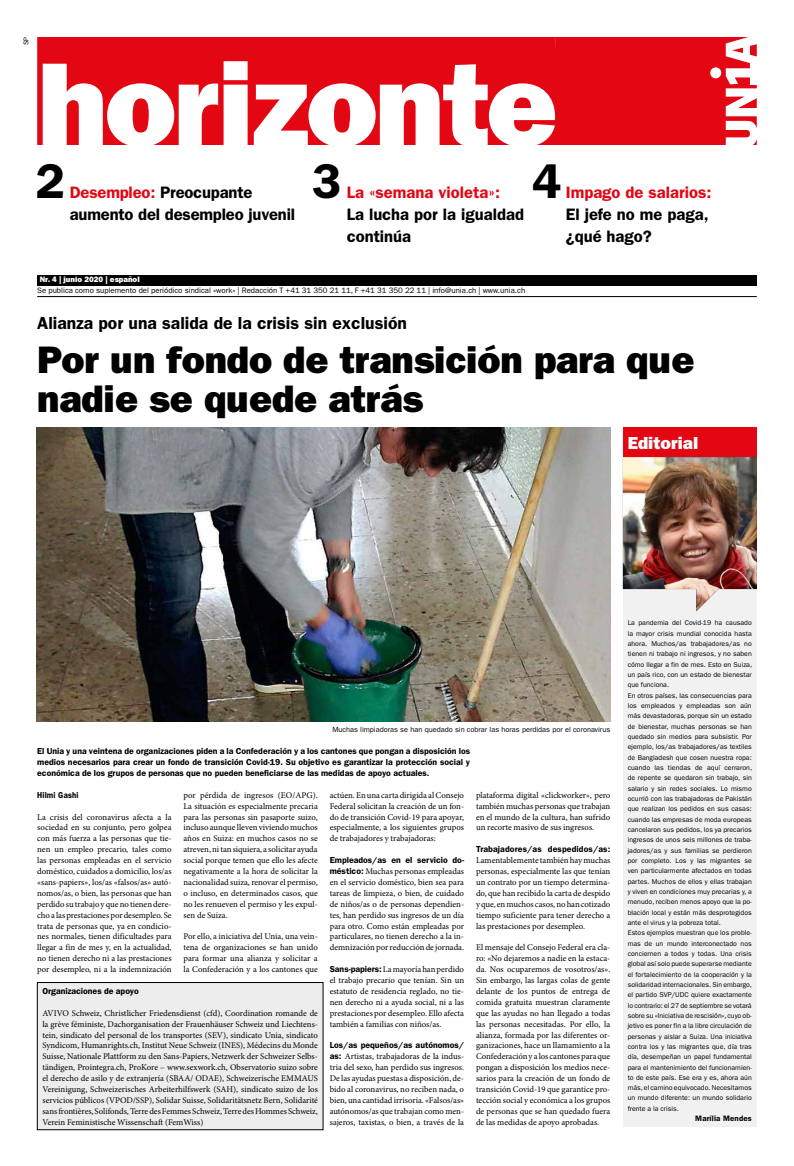
<style>
.page{position:relative;width:794px;height:1166px;background:#fff}
.page>*{position:absolute;margin:0;border:0;box-sizing:border-box;transform-origin:0 0}
.t1{font:49px "Franklin Gothic LT Pro Dm";color:#000}
.t2{font:800 38.5px/39.4px "Franklin Gothic LT Pro";letter-spacing:-.005em;color:#000}
.t3{font:17.5px "Franklin Gothic LT Pro Dm";color:#000}
.t4{font:800 17.5px "Franklin Gothic LT Pro";color:#fff}
.t5{font:16.62px/21.8px "Franklin Gothic LT Pro Dm";letter-spacing:-.01em;color:#000}
.t6{font:16.62px "Franklin Gothic LT Pro Dm";color:#e30613}
.t7{font:8.75px/10.9px "Minion Pro";color:#000;text-align:justify}
.t8{font:8.75px/10.8px "Franklin Gothic LT Pro Dm";color:#000;text-align:justify}
.t9{font:8.66px "Franklin Gothic LT Pro Dm";letter-spacing:.02em;color:#000;scale:.91 1}
.t10{font:7.88px "Franklin Gothic LT Pro";color:#000}
.t11{font:800 7.88px "Franklin Gothic LT Pro";color:#fff}
.t12{font:7.88px "Franklin Gothic LT Pro Dm";letter-spacing:.02em;color:#000}
.t13{font:7.44px "Franklin Gothic LT Pro";color:#000}
.t14{font:7px/10.3px "Franklin Gothic LT Pro";color:#000}
.s1{color:#e30613}
.s2{font-family:"Franklin Gothic LT Pro Dm"}
</style>
<div class="page">
<svg style="left:37px;top:37px;width:719px;height:107px;fill:#e30613"></svg>
<svg style="left:752px;top:139px;width:4px;height:5px"></svg>
<svg style="left:750px;top:44px;width:6px;height:12px"></svg>
<svg style="left:732px;top:48px;width:11px;height:5px"></svg>
<svg style="left:514px;top:98px;width:17px;height:10px"></svg>
<svg style="left:133px;top:98px;width:16px;height:35px"></svg>
<svg style="left:334px;top:98px;width:16px;height:35px"></svg>
<hr style="left:37px;top:296px;width:719px;height:1px;background:#000">
<div style="left:37px;top:275px;width:719px;height:11px;background:#000"></div>
<div style="left:623px;top:491px;width:133px;height:635px;background:#f1f1f1"></div>
<div style="left:622px;top:427px;width:134px;height:31px;background:#e30613"></div>
<img style="left:623px;top:457px;width:134px;height:154px">
<img style="left:37px;top:427px;width:573px;height:294px">
<div style="left:37px;top:982px;width:286px;height:147px;background:#ededed"></div>
<div style="left:37px;top:982px;width:286px;height:148px;border:1px solid #000"></div>
<p class="t14" style="left:21px;top:45px;width:10px;rotate:-90deg">SP</p>
<h1 class="t1" style="left:35px;top:153px;width:31px">2</h1>
<h3 class="t5" style="left:70px;top:182px;width:227px"><span class="s1">Desempleo:</span> Preocupante aumento del desempleo juvenil</h3>
<h1 class="t1" style="left:312px;top:153px;width:31px">3</h1>
<h3 class="t6" style="left:347px;top:183px;width:155px">La «semana violeta»:</h3>
<h3 class="t5" style="left:347px;top:204px;width:179px">La lucha por la igualdad continúa</h3>
<h1 class="t1" style="left:532px;top:153px;width:31px">4</h1>
<h3 class="t6" style="left:566px;top:183px;width:147px">Impago de salarios:</h3>
<h3 class="t5" style="left:566px;top:204px;width:144px">El jefe no me paga, ¿qué hago?</h3>
<p class="t11" style="left:40px;top:275px;width:102px">Nr. 4 | junio 2020 | español</p>
<p class="t10" style="left:37px;top:286px;width:489px">Se publica como suplemento del periódico sindical «work» | Redacción T +41 31 350 21 11, F +41 31 350 22 11 | info@unia.ch | www.unia.ch</p>
<h3 class="t3" style="left:37px;top:313px;width:371px">Alianza por una salida de la crisis sin exclusión</h3>
<h2 class="t2" style="left:37px;top:340px;width:659px">Por un fondo de transición para que nadie se quede atrás</h2>
<h3 class="t4" style="left:627px;top:433px;width:72px">Editorial</h3>
<p class="t13" style="left:332px;top:725px;width:279px">Muchas limpiadoras se han quedado sin cobrar las horas perdidas por el coronavirus</p>
<p class="t8" style="left:37px;top:746px;width:434px">El Unia y una veintena de organizaciones piden a la Confederación y a los cantones que pongan a disposición los medios necesarios para crear un fondo de transición Covid-19. Su objetivo es garantizar la protección social y económica de los grupos de personas que no pueden beneficiarse de las medidas de apoyo actuales.</p>
<p class="t9" style="left:37px;top:790px;width:47px">Hilmi Gashi</p>
<p class="t7" style="left:37px;top:811px;width:136px">La crisis del coronavirus afecta a la sociedad en su conjunto, pero golpea con más fuerza a las personas que tie&shy;nen un empleo precario, tales como las personas empleadas en el servicio doméstico, cuidados a domicilio, los/as «sans-papiers», los/as «falsos/as» autó&shy;nomos/as, o bien, las personas que han perdido su trabajo y que no tienen dere&shy;cho a las prestaciones por desempleo. Se trata de personas que, ya en condicio&shy;nes normales, tienen dificultades para llegar a fin de mes y, en la actualidad, no tienen derecho ni a las prestaciones por desempleo, ni a la indemnización</p>
<p class="t7" style="left:183px;top:789px;width:136px">por pérdida de ingresos (EO/APG).<br>La situación es especialmente precaria para las personas sin pasaporte suizo, incluso aunque lleven viviendo muchos años en Suiza: en muchos casos no se atreven, ni tan siquiera, a solicitar ayuda social porque temen que ello les afecte negativamente a la hora de solicitar la nacionalidad suiza, renovar el permiso, o incluso, en determinados casos, que no les renueven el permiso y les expul&shy;sen de Suiza.</p>
<p class="t7" style="left:183px;top:931px;width:136px">Por ello, a iniciativa del Unia, una vein&shy;tena de organizaciones se han unido para formar una alianza y solicitar a la Confederación y a los cantones que</p>
<p class="t7" style="left:330px;top:789px;width:136px">actúen. En una carta dirigida al Consejo Federal solicitan la creación de un fon&shy;do de transición Covid-19 para apoyar, especialmente, a los siguientes grupos de trabajadores y trabajadoras:</p>
<p class="t8" style="left:330px;top:855px;width:136px">Empleados/as en el servicio do-</p>
<p class="t7" style="left:330px;top:866px;width:136px"><span class="s2">méstico:</span> Muchas personas empleadas en el servicio doméstico, bien sea para tareas de limpieza, o bien, de cuidado de niños/as o de personas dependien&shy;tes, han perdido sus ingresos de un día para otro. Como están empleadas por particulares, no tienen derecho a la in&shy;demnización por reducción de jornada.</p>
<p class="t7" style="left:330px;top:964px;width:136px"><span class="s2">Sans-papiers:</span> La mayoría han perdido el trabajo precario que tenían. Sin un estatuto de residencia reglado, no tie&shy;nen derecho ni a ayuda social, ni a las prestaciones por desempleo. Ello afecta también a familias con niños/as.</p>
<p class="t8" style="left:330px;top:1040px;width:136px">Los/as pequeños/as autónomos/</p>
<p class="t7" style="left:330px;top:1051px;width:136px"><span class="s2">as:</span> Artistas, trabajadoras de la indus&shy;tria del sexo, han perdido sus ingresos.<br>De las ayudas puestas a disposición, de&shy;bido al coronavirus, no reciben nada, o bien, una cantidad irrisoria. «Falsos/as» autónomos/as que trabajan como men&shy;sajeros, taxistas, o bien, a través de la</p>
<p class="t7" style="left:476px;top:789px;width:136px">plataforma digital «clickworker», pero también muchas personas que trabajan en el mundo de la cultura, han sufrido un recorte masivo de sus ingresos.</p>
<p class="t8" style="left:476px;top:844px;width:136px">Trabajadores/as despedidos/as:</p>
<p class="t7" style="left:476px;top:855px;width:136px">Lamentablemente también hay muchas personas, especialmente las que tenían un contrato por un tiempo determina&shy;do, que han recibido la carta de despido y que, en muchos casos, no han cotizado tiempo suficiente para tener derecho a las prestaciones por desempleo.</p>
<p class="t7" style="left:476px;top:942px;width:136px">El mensaje del Consejo Federal era cla&shy;ro: «No dejaremos a nadie en la estaca&shy;da. Nos ocuparemos de vosotros/as».<br>Sin embargo, las largas colas de gente delante de los puntos de entrega de comida gratuita muestran claramente que las ayudas no han llegado a todas las personas necesitadas. Por ello, la alianza, formada por las diferentes or&shy;ganizaciones, hace un llamamiento a la Confederación y a los cantones para que pongan a disposición los medios nece&shy;sarios para la creación de un fondo de transición Covid-19 que garantice pro&shy;tección social y económica a los grupos de personas que se han quedado fuera de las medidas de apoyo aprobadas.</p>
<p class="t8" style="left:42px;top:985px;width:98px">Organizaciones de apoyo</p>
<p class="t7" style="left:42px;top:1007px;width:277px">AVIVO Schweiz, Christlicher Friedensdienst (cfd), Coordination romande de la grève féministe, Dachorganisation der Frauenhäuser Schweiz und Liechtens&shy;tein, sindicato del personal de los transportes (SEV), sindicato Unia, sindicato Syndicom, Humanrights.ch, Institut Neue Schweiz (INES), Médecins du Monde Suisse, Nationale Plattform zu den Sans-Papiers, Netzwerk der Schweizer Selbs&shy;tändigen, Prointegra.ch, ProKore – www.sexwork.ch, Observatorio suizo sobre el derecho de asilo y de extranjería (SBAA/ ODAE), Schweizerische EMMAUS Vereinigung, Schweizerisches Arbeiterhilfswerk (SAH), sindicato suizo de los servicios públicos (VPOD/SSP), Solidar Suisse, Solidaritätsnetz Bern, Solidarité sans frontières, Solifonds, Terre des Femmes Schweiz, Terre des Hommes Schweiz, Verein Feministische Wissenschaft (FemWiss)</p>
<p class="t14" style="left:628px;top:618px;width:126px">La pandemia del Covid-19 ha causado la mayor crisis mundial conocida hasta ahora. Muchos/as trabajadores/as no tienen ni trabajo ni ingresos, y no saben cómo llegar a fin de mes. Esto en Suiza, un país rico, con un estado de bienestar que funciona.<br>En otros países, las consecuencias para los empleados y empleadas son aún más devastadoras, porque sin un estado de bienestar, muchas personas se han quedado sin medios para subsistir. Por ejemplo, los/as trabajadores/as textiles de Bangladesh que cosen nuestra ropa: cuando las tiendas de aquí cerraron, de repente se quedaron sin trabajo, sin salario y sin redes sociales. Lo mismo ocurrió con las trabajadoras de Pakistán que realizan los pedidos en sus casas: cuando las empresas de moda europeas cancelaron sus pedidos, los ya precarios ingresos de unos seis millones de traba&shy;jadores/as y sus familias se perdieron por completo. Los y las migrantes se ven particularmente afectados en todas partes. Muchos de ellos y ellas trabajan y viven en condiciones muy precarias y, a menudo, reciben menos apoyo que la po&shy;blación local y están más desprotegidos ante el virus y la pobreza total.<br>Estos ejemplos muestran que los proble&shy;mas de un mundo interconectado nos conciernen a todos y todas. Una crisis global así solo puede superarse mediante el fortalecimiento de la cooperación y la solidaridad internacionales. Sin embargo, el partido SVP/UDC quiere exactamente lo contrario: el 27 de septiembre se votará sobre su «Iniciativa de rescisión», cuyo ob&shy;jetivo es poner fin a la libre circulación de personas y aislar a Suiza. Una iniciativa contra los y las migrantes que, día tras día, desempeñan un papel fundamental para el mantenimiento del funcionamien&shy;to de este país. Ese era y es, ahora aún más, el camino equivocado. Necesitamos un mundo diferente: un mundo solidario frente a la crisis.</p>
<p class="t12" style="left:695px;top:1114px;width:58px">Marília Mendes</p>
</div>
